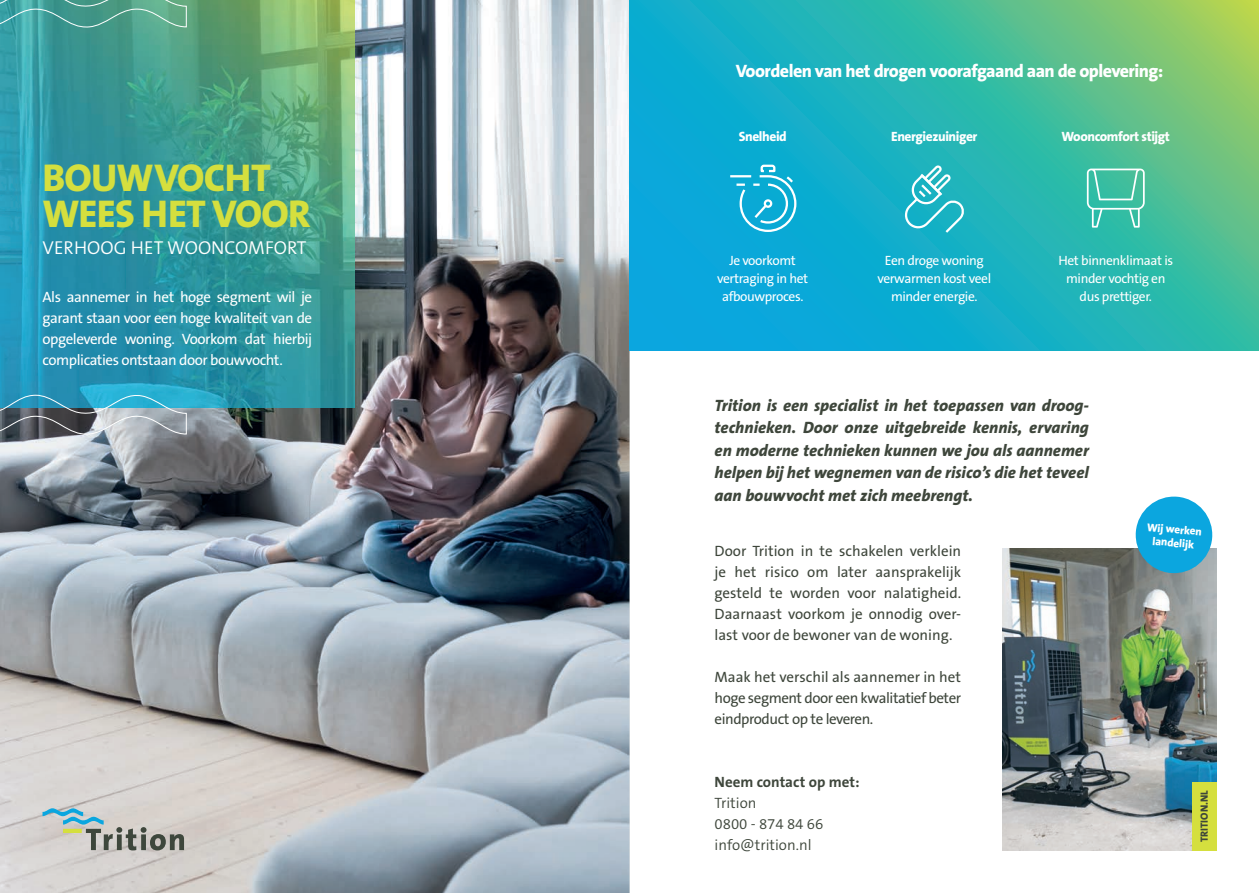
<style>
.page{position:relative;width:1259px;height:893px;background:#fff}
.page>*{position:absolute;margin:0;border:0;box-sizing:border-box;transform-origin:0 0}
.t1{font:800 39px/36px "The Sans B8";letter-spacing:-.02em;color:#d5df3e}
.t2{font:300 18.75px "The Sans B4";color:#fff}
.t3{font:800 18px "The Sans B8";letter-spacing:-.03em;color:#fff}
.t4{font:italic 800 16.5px/22.5px "The Sans B8";color:#3e463b;text-align:justify}
.t5{font:15px/21px "The Sans B5 Plain";letter-spacing:-.025em;color:#3e463b;text-align:justify}
.t6{font:15px/21px "The Sans B5 Plain";letter-spacing:-.03em;color:#fff;text-align:justify}
.t7{font:300 15px/21px "The Sans B4";color:#3e463b}
.t8{font:700 15px "The Sans B7";color:#3e463b}
.t9{font:13.5px/18px "The Sans B5 Plain";letter-spacing:-.03em;color:#fff;text-align:center}
.t10{font:800 13.5px "The Sans B8";letter-spacing:-.03em;color:#fff}
.t11{font:800 11.25px/13.5px "The Sans B8";color:#fff;text-align:center}
.t12{font:800 10.5px "The Sans B8";color:#3e463b}
</style>
<div class="page">
<img style="left:0;top:0;width:629px;height:893px">
<img style="left:0;top:0;width:355px;height:408px">
<svg style="left:43px;top:808px;width:141px;height:42px;background:#b2b8b4"></svg>
<svg style="left:0;top:0;width:187px;height:30px;background:#54a697"></svg>
<svg style="left:0;top:393px;width:187px;height:44px;background:#6792a2"></svg>
<svg style="left:629px;top:0;width:630px;height:350px;background:#2cb4b3"></svg>
<hr style="left:730px;top:175px;width:21px;height:2px;background:#fff">
<svg style="left:736px;top:163px;width:61px;height:70px;background:#32b8da"></svg>
<svg style="left:903px;top:164px;width:62px;height:70px;background:#3dbdca"></svg>
<svg style="left:1087px;top:169px;width:57px;height:59px;background:#58c8b1"></svg>
<img style="left:1002px;top:549px;width:214px;height:301px">
<div style="left:1191px;top:782px;width:25px;height:68px;background:#d5df3e"></div>
<svg style="left:1134px;top:496px;width:80px;height:79px;background:#3eb0d9"></svg>
<h1 class="t1" style="left:43px;top:161px;width:269px">BOUWVOCHT<br>WEES HET VOOR</h1>
<p class="t2" style="left:43px;top:238px;width:265px">VERHOOG HET WOONCOMFORT</p>
<p class="t6" style="left:43px;top:287px;width:271px">Als aannemer in het hoge segment wil je garant staan voor een hoge kwaliteit van de opgeleverde woning. Voorkom dat hierbij complicaties ontstaan door bouwvocht.</p>
<p class="t3" style="left:735px;top:61px;width:429px">Voordelen van het drogen voorafgaand aan de oplevering:</p>
<p class="t10" style="left:738px;top:129px;width:50px">Snelheid</p>
<p class="t9" style="left:717px;top:252px;width:92px">Je voorkomt vertraging in het afbouwproces.</p>
<p class="t10" style="left:891px;top:129px;width:88px">Energiezuiniger</p>
<p class="t9" style="left:877px;top:252px;width:115px">Een droge woning verwarmen kost veel minder energie.</p>
<p class="t10" style="left:1061px;top:129px;width:110px">Wooncomfort stijgt</p>
<p class="t9" style="left:1058px;top:252px;width:116px">Het binnenklimaat is minder vochtig en dus prettiger.</p>
<p class="t4" style="left:714px;top:394px;width:376px">Trition is een specialist in het toepassen van droog&shy;technieken. Door onze uitgebreide kennis, ervaring en moderne technieken kunnen we jou als aannemer helpen bij het wegnemen van de risico’s die het teveel aan bouwvocht met zich meebrengt.</p>
<p class="t5" style="left:714px;top:541px;width:248px">Door Trition in te schakelen verklein je het risico om later aansprakelijk gesteld te worden voor nalatigheid.<br>Daarnaast voorkom je onnodig over&shy;last voor de bewoner van de woning.</p>
<p class="t5" style="left:714px;top:667px;width:248px">Maak het verschil als aannemer in het hoge segment door een kwalitatief beter eindproduct op te leveren.</p>
<p class="t8" style="left:714px;top:774px;width:146px">Neem contact op met:</p>
<p class="t7" style="left:714px;top:793px;width:110px">Trition<br>0800 - 874 84 66 info@trition.nl</p>
<p class="t11" style="left:1147px;top:520px;width:56px;rotate:5deg">Wij werken landelijk</p>
<p class="t12" style="left:1198px;top:842px;width:53px;rotate:-90deg">TRITION.NL</p>
</div>
